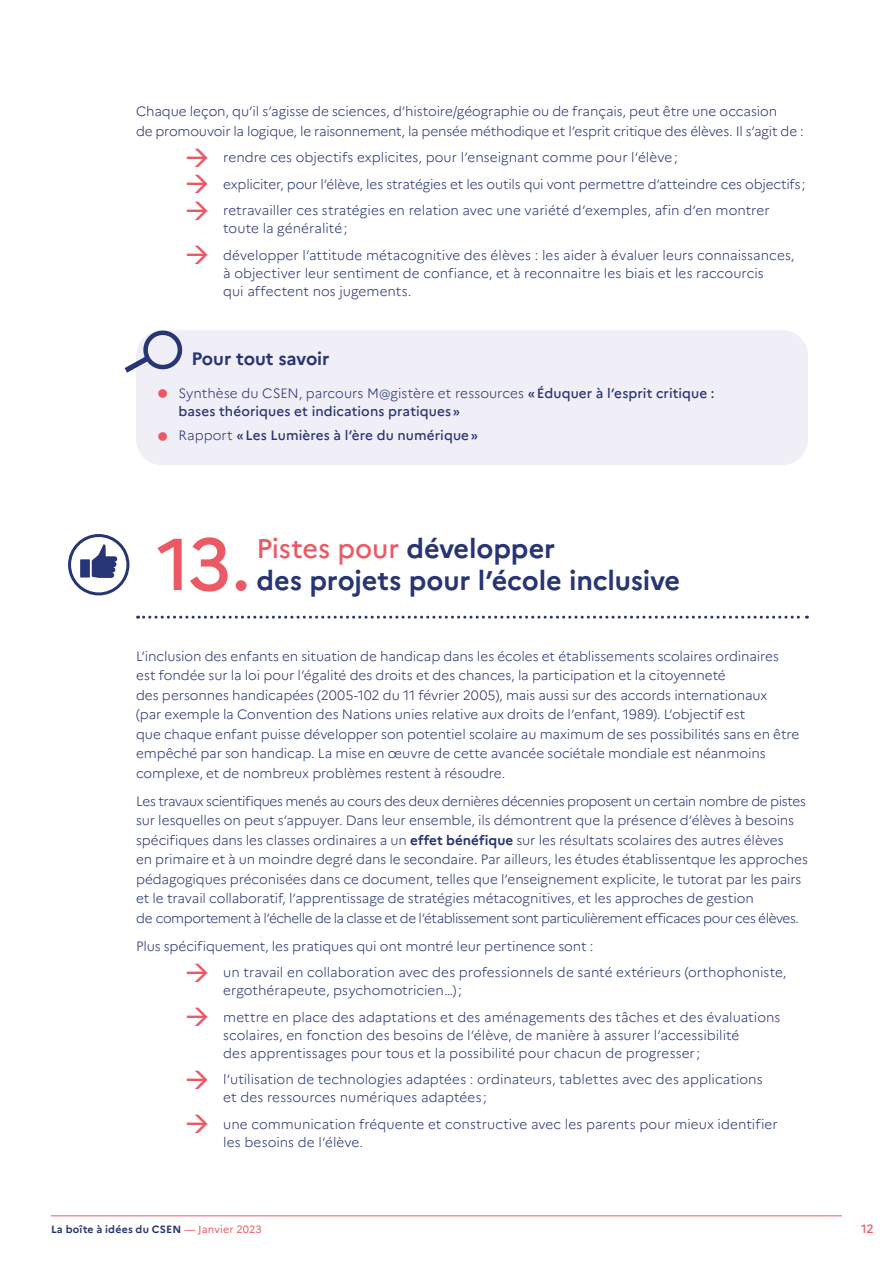
<style>
.page{position:relative;width:893px;height:1263px;background:#fff}
.page>*{position:absolute;margin:0;border:0;box-sizing:border-box;transform-origin:0 0}
.t1{font:500 73.35px "Marianne";color:#eb5a64}
.t2{font:700 27px/32.4px "Marianne";letter-spacing:-.005em;color:#273475}
.t3{font:700 18px "Marianne";letter-spacing:-.005em;color:#273475}
.t4{font:300 13.5px/19.5px "Marianne";letter-spacing:-.005em;color:#273475}
.t5{font:500 13.5px/18px "Marianne";letter-spacing:.005em;color:#273475}
.t6{font:500 12px "Marianne";color:#eb5a64}
.t7{font:700 10.5px "Marianne";letter-spacing:.02em;color:#273475}
.s1{color:#eb5a64}
.s2{font-weight:300}
.s3{font-weight:500;color:#eb5a64}
.s4{font-weight:700}
.s5{font-weight:400;color:#eb5a64}
</style>
<div class="page">
<hr style="left:51px;top:1215px;width:791px;height:1px;background:#eb5a64">
<div style="left:136px;top:330px;width:672px;height:73px;background:#f0eef6;border-radius:26px"></div>
<svg style="left:136px;top:383px;width:672px;height:26px"></svg>
<div style="left:136px;top:409px;width:672px;height:56px;background:#f0eef6"></div>
<svg style="left:138px;top:616px;width:669px;height:3px"></svg>
<svg style="left:125px;top:330px;width:58px;height:43px"></svg>
<svg style="left:70px;top:535px;width:58px;height:59px"></svg>
<div style="left:68px;top:534px;width:61px;height:61px;border:3px solid #273475;border-radius:50%"></div>
<svg style="left:80px;top:544px;width:37px;height:34px"></svg>
<p class="t4" style="left:136px;top:102px;width:669px">Chaque leçon, qu’il s’agisse de sciences, d’histoire/géographie ou de français, peut être une occasion<br>de promouvoir la logique, le raisonnement, la pensée méthodique et l’esprit critique des élèves. Il s’agit de :</p>
<p class="t4" style="left:185px;top:148px;width:494px"><span class="s1">→</span> rendre ces objectifs explicites, pour l’enseignant comme pour l’élève;</p>
<p class="t4" style="left:185px;top:174px;width:622px"><span class="s1">→</span> expliciter, pour l’élève, les stratégies et les outils qui vont permettre d’atteindre ces objectifs;</p>
<p class="t4" style="left:223px;top:202px;width:548px;line-height:18px;text-indent:-38px"><span class="s1">→</span> retravailler ces stratégies en relation avec une variété d’exemples, afin d’en montrer toute la généralité;</p>
<p class="t4" style="left:223px;top:246px;width:573px;line-height:18px;text-indent:-38px"><span class="s1">→</span> développer l’attitude métacognitive des élèves : les aider à évaluer leurs connaissances, à objectiver leur sentiment de confiance, et à reconnaitre les biais et les raccourcis<br>qui affectent nos jugements.</p>
<h3 class="t3" style="left:191px;top:348px;width:140px">Pour tout savoir</h3>
<p class="t5" style="left:179px;top:384px;width:537px;text-indent:-21px"><span class="s1">●</span> <span class="s2">Synthèse du CSEN, parcours M@gistère et ressources</span> «Éduquer à l’esprit critique : bases théoriques et indications pratiques»</p>
<p class="t5" style="left:157px;top:426px;width:322px"><span class="s1">●</span> <span class="s2">Rapport</span> «Les Lumières à l’ère du numérique»</p>
<h1 class="t1" style="left:157px;top:519px;width:95px">13.</h1>
<h2 class="t2" style="left:256px;top:532px;width:425px"><span class="s3">Pistes pour</span> développer<br>des projets pour l’école inclusive</h2>
<p class="t4" style="left:136px;top:646px;width:665px">L’inclusion des enfants en situation de handicap dans les écoles et établissements scolaires ordinaires est fondée sur la loi pour l’égalité des droits et des chances, la participation et la citoyenneté<br>des personnes handicapées (2005-102 du 11 février 2005), mais aussi sur des accords internationaux<br>(par exemple la Convention des Nations unies relative aux droits de l’enfant, 1989). L’objectif est<br>que chaque enfant puisse développer son potentiel scolaire au maximum de ses possibilités sans en être empêché par son handicap. La mise en œuvre de cette avancée sociétale mondiale est néanmoins complexe, et de nombreux problèmes restent à résoudre.</p>
<p class="t4" style="left:136px;top:791px;width:673px">Les travaux scientifiques menés au cours des deux dernières décennies proposent un certain nombre de pistes sur lesquelles on peut s’appuyer. Dans leur ensemble, ils démontrent que la présence d’élèves à besoins spécifiques dans les classes ordinaires a un <span class="s4">effet bénéfique</span> sur les résultats scolaires des autres élèves<br>en primaire et à un moindre degré dans le secondaire. Par ailleurs, les études établissentque les approches pédagogiques préconisées dans ce document, telles que l’enseignement explicite, le tutorat par les pairs et le travail collaboratif, l’apprentissage de stratégies métacognitives, et les approches de gestion<br>de comportement à l’échelle de la classe et de l’établissement sont particulièrement efficaces pour ces élèves.</p>
<p class="t4" style="left:136px;top:936px;width:459px">Plus spécifiquement, les pratiques qui ont montré leur pertinence sont :</p>
<p class="t4" style="left:223px;top:963px;width:565px;line-height:18px;text-indent:-38px"><span class="s1">→</span> un travail en collaboration avec des professionnels de santé extérieurs (orthophoniste, ergothérapeute, psychomotricien…);</p>
<p class="t4" style="left:223px;top:1008px;width:559px;line-height:18px;text-indent:-38px"><span class="s1">→</span> mettre en place des adaptations et des aménagements des tâches et des évaluations scolaires, en fonction des besoins de l’élève, de manière à assurer l’accessibilité<br>des apprentissages pour tous et la possibilité pour chacun de progresser;</p>
<p class="t4" style="left:223px;top:1070px;width:541px;line-height:18px;text-indent:-38px"><span class="s1">→</span> l’utilisation de technologies adaptées : ordinateurs, tablettes avec des applications et des ressources numériques adaptées ;</p>
<p class="t4" style="left:223px;top:1115px;width:556px;line-height:18px;text-indent:-38px"><span class="s1">→</span> une communication fréquente et constructive avec les parents pour mieux identifier les besoins de l’élève.</p>
<p class="t7" style="left:51px;top:1223px;width:212px">La boîte à idées du CSEN <span class="s5">— Janvier 2023</span></p>
<p class="t6" style="left:861px;top:1221px;width:14px">12</p>
</div>
